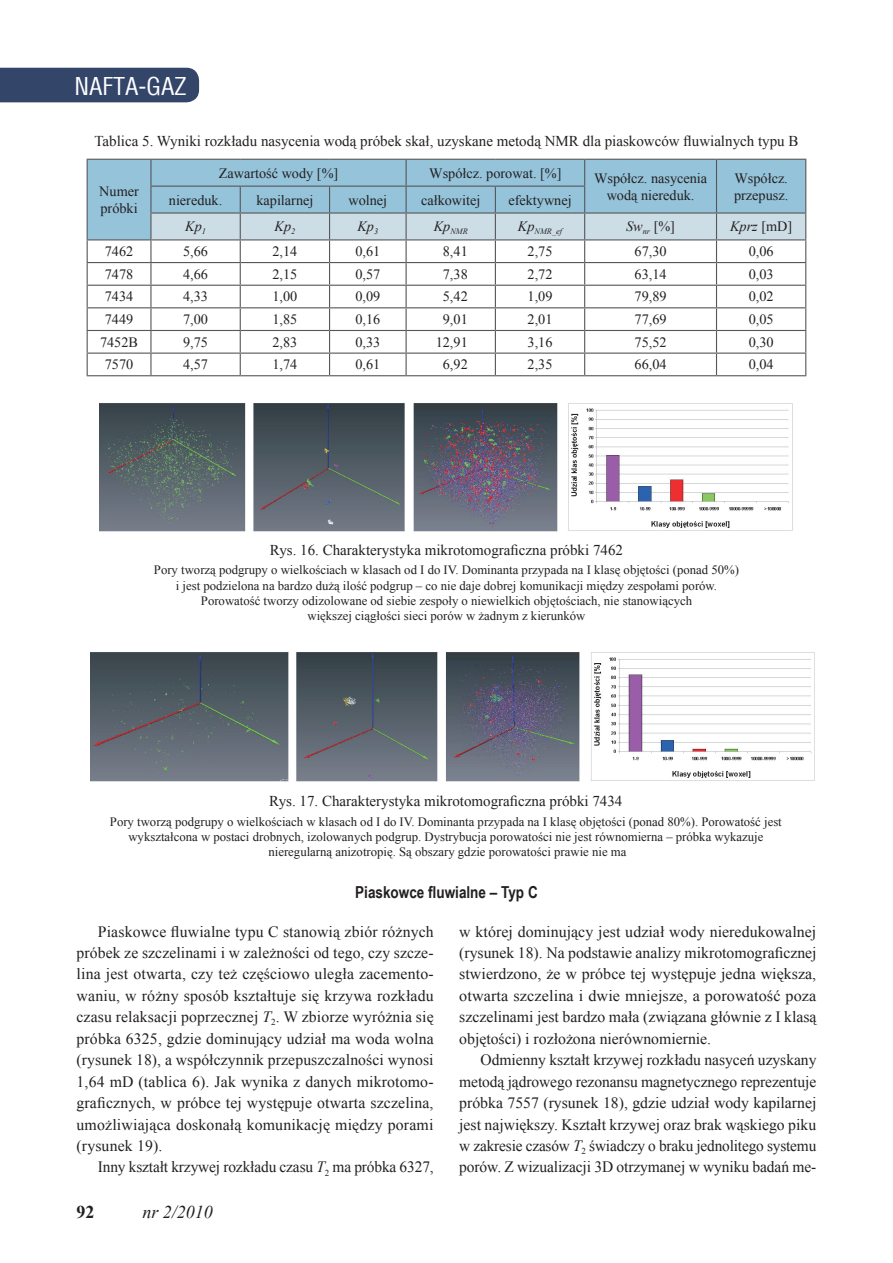
<style>
.page{position:relative;width:893px;height:1263px;background:#fff}
.page>*{position:absolute;margin:0;border:0;box-sizing:border-box;transform-origin:0 0}
.t1{font:24px "Switzerland Condensed";color:#fff}
.t2{font:italic 18px "Times New Roman";color:#231f20}
.t3{font:700 18px "Times New Roman";color:#231f20}
.t4{font:700 16.5px "Arial Narrow";color:#231f20}
.t5{font:15.75px/21.5px "Times New Roman";color:#231f20;text-align:justify}
.t6{font:15px "Times New Roman";color:#231f20}
.t7{font:14.25px/17.1px "Times New Roman";color:#231f20}
.t8{font:italic 14.25px "Times New Roman";color:#231f20}
.t9{font:12.75px/15.3px "Times New Roman";color:#231f20;text-align:center}
.t10{font:italic 8.25px "Times New Roman";color:#231f20}
.s1{font-style:italic}
.s2{font-style:normal}
</style>
<div class="page">
<div style="left:0;top:68px;width:199px;height:34px;background:#334569"></div>
<div style="left:88px;top:160px;width:62px;height:79px;background:#94c3da"></div>
<hr style="left:150px;top:160px;width:2px;height:26px;background:#57585a">
<hr style="left:150px;top:186px;width:90px;height:1px;background:#57585a">
<hr style="left:150px;top:187px;width:2px;height:25px;background:#57585a">
<hr style="left:150px;top:240px;width:2px;height:22px;background:#57585a">
<hr style="left:87px;top:262px;width:64px;height:1px;background:#57585a">
<hr style="left:150px;top:263px;width:2px;height:22px;background:#57585a">
<hr style="left:87px;top:285px;width:64px;height:1px;background:#57585a">
<hr style="left:150px;top:286px;width:2px;height:21px;background:#57585a">
<hr style="left:87px;top:307px;width:64px;height:1px;background:#57585a">
<hr style="left:150px;top:308px;width:2px;height:22px;background:#57585a">
<hr style="left:87px;top:330px;width:64px;height:1px;background:#57585a">
<hr style="left:150px;top:331px;width:2px;height:22px;background:#57585a">
<hr style="left:87px;top:353px;width:64px;height:1px;background:#57585a">
<hr style="left:150px;top:354px;width:2px;height:21px;background:#57585a">
<hr style="left:87px;top:159px;width:64px;height:1px;background:#57585a">
<hr style="left:151px;top:159px;width:89px;height:1px;background:#57585a">
<hr style="left:240px;top:159px;width:90px;height:1px;background:#57585a">
<hr style="left:330px;top:159px;width:76px;height:1px;background:#57585a">
<hr style="left:406px;top:159px;width:89px;height:1px;background:#57585a">
<hr style="left:495px;top:159px;width:90px;height:1px;background:#57585a">
<hr style="left:585px;top:159px;width:131px;height:1px;background:#57585a">
<hr style="left:716px;top:159px;width:90px;height:1px;background:#57585a">
<hr style="left:150px;top:212px;width:90px;height:2px;background:#57585a">
<hr style="left:150px;top:214px;width:2px;height:25px;background:#57585a">
<hr style="left:87px;top:239px;width:64px;height:1px;background:#57585a">
<svg style="left:87px;top:160px;width:1px;height:215px"></svg>
<hr style="left:87px;top:375px;width:64px;height:1px;background:#57585a">
<hr style="left:151px;top:375px;width:89px;height:1px;background:#57585a">
<hr style="left:240px;top:375px;width:90px;height:1px;background:#57585a">
<hr style="left:330px;top:375px;width:76px;height:1px;background:#57585a">
<hr style="left:495px;top:375px;width:90px;height:1px;background:#57585a">
<hr style="left:585px;top:375px;width:131px;height:1px;background:#57585a">
<hr style="left:716px;top:375px;width:90px;height:1px;background:#57585a">
<svg style="left:151px;top:160px;width:655px;height:215px"></svg>
<hr style="left:406px;top:375px;width:89px;height:1px;background:#57585a">
<img style="left:100px;top:403px;width:693px;height:129px">
<img style="left:90px;top:652px;width:725px;height:129px">
<h1 class="t1" style="left:74px;top:71px;width:114px">NAFTA-GAZ</h1>
<p class="t6" style="left:95px;top:131px;width:705px">Tablica 5. Wyniki rozkładu nasycenia wodą próbek skał, uzyskane metodą NMR dla piaskowców fluwialnych typu B</p>
<p class="t7" style="left:99px;top:182px;width:41px">Numer próbki</p>
<p class="t7" style="left:219px;top:164px;width:121px">Zawartość wody [%]</p>
<p class="t7" style="left:429px;top:164px;width:134px">Współcz. porowat. [%]</p>
<p class="t7" style="left:594px;top:169px;width:115px;text-align:center">Współcz. nasycenia wodą niereduk.</p>
<p class="t7" style="left:734px;top:169px;width:56px">Współcz. przepusz.</p>
<p class="t7" style="left:169px;top:191px;width:55px">niereduk.</p>
<p class="t7" style="left:256px;top:191px;width:58px">kapilarnej</p>
<p class="t7" style="left:348px;top:191px;width:40px">wolnej</p>
<p class="t7" style="left:421px;top:191px;width:61px">całkowitej</p>
<p class="t7" style="left:508px;top:191px;width:65px">efektywnej</p>
<p class="t8" style="left:185px;top:217px;width:22px">Kp<sub>1</sub></p>
<p class="t8" style="left:275px;top:217px;width:22px">Kp<sub>2</sub></p>
<p class="t8" style="left:357px;top:217px;width:22px">Kp<sub>3</sub></p>
<p class="t10" style="left:434px;top:226px;width:36px"><sup>Kp</sup>NMR</p>
<p class="t10" style="left:518px;top:226px;width:46px"><sup>Kp</sup>NMR_ef</p>
<p class="t7" style="left:626px;top:218px;width:50px"><span class="s1">Sw</span><sub>nr</sub> [%]</p>
<p class="t8" style="left:730px;top:217px;width:64px">Kprz <span class="s2">[mD]</span></p>
<p class="t7" style="left:105px;top:243px;width:30px">7462</p>
<p class="t7" style="left:183px;top:243px;width:26px">5,66</p>
<p class="t7" style="left:272px;top:243px;width:26px">2,14</p>
<p class="t7" style="left:355px;top:243px;width:26px">0,61</p>
<p class="t7" style="left:443px;top:243px;width:26px">8,41</p>
<p class="t7" style="left:528px;top:243px;width:26px">2,75</p>
<p class="t7" style="left:635px;top:243px;width:34px">67,30</p>
<p class="t7" style="left:749px;top:243px;width:26px">0,06</p>
<p class="t7" style="left:105px;top:265px;width:30px">7478</p>
<p class="t7" style="left:183px;top:265px;width:26px">4,66</p>
<p class="t7" style="left:272px;top:265px;width:26px">2,15</p>
<p class="t7" style="left:355px;top:265px;width:26px">0,57</p>
<p class="t7" style="left:443px;top:265px;width:26px">7,38</p>
<p class="t7" style="left:528px;top:265px;width:26px">2,72</p>
<p class="t7" style="left:635px;top:265px;width:34px">63,14</p>
<p class="t7" style="left:749px;top:265px;width:26px">0,03</p>
<p class="t7" style="left:105px;top:288px;width:30px">7434</p>
<p class="t7" style="left:183px;top:288px;width:26px">4,33</p>
<p class="t7" style="left:272px;top:288px;width:26px">1,00</p>
<p class="t7" style="left:355px;top:288px;width:26px">0,09</p>
<p class="t7" style="left:443px;top:288px;width:26px">5,42</p>
<p class="t7" style="left:528px;top:288px;width:26px">1,09</p>
<p class="t7" style="left:635px;top:288px;width:34px">79,89</p>
<p class="t7" style="left:749px;top:288px;width:26px">0,02</p>
<p class="t7" style="left:105px;top:311px;width:30px">7449</p>
<p class="t7" style="left:183px;top:311px;width:26px">7,00</p>
<p class="t7" style="left:272px;top:311px;width:26px">1,85</p>
<p class="t7" style="left:355px;top:311px;width:26px">0,16</p>
<p class="t7" style="left:443px;top:311px;width:26px">9,01</p>
<p class="t7" style="left:528px;top:311px;width:26px">2,01</p>
<p class="t7" style="left:635px;top:311px;width:34px">77,69</p>
<p class="t7" style="left:749px;top:311px;width:26px">0,05</p>
<p class="t7" style="left:100px;top:333px;width:40px">7452B</p>
<p class="t7" style="left:183px;top:333px;width:26px">9,75</p>
<p class="t7" style="left:272px;top:333px;width:26px">2,83</p>
<p class="t7" style="left:355px;top:333px;width:26px">0,33</p>
<p class="t7" style="left:436px;top:333px;width:34px">12,91</p>
<p class="t7" style="left:528px;top:333px;width:26px">3,16</p>
<p class="t7" style="left:635px;top:333px;width:34px">75,52</p>
<p class="t7" style="left:749px;top:333px;width:26px">0,30</p>
<p class="t7" style="left:105px;top:356px;width:30px">7570</p>
<p class="t7" style="left:183px;top:356px;width:26px">4,57</p>
<p class="t7" style="left:272px;top:356px;width:26px">1,74</p>
<p class="t7" style="left:355px;top:356px;width:26px">0,61</p>
<p class="t7" style="left:443px;top:356px;width:26px">6,92</p>
<p class="t7" style="left:528px;top:356px;width:26px">2,35</p>
<p class="t7" style="left:635px;top:356px;width:34px">66,04</p>
<p class="t7" style="left:749px;top:356px;width:26px">0,04</p>
<p class="t6" style="left:270px;top:540px;width:355px">Rys. 16. Charakterystyka mikrotomograficzna próbki 7462</p>
<p class="t9" style="left:154px;top:562px;width:587px">Pory tworzą podgrupy o wielkościach w klasach od I do IV. Dominanta przypada na I klasę objętości (ponad 50%) i jest podzielona na bardzo dużą ilość podgrup – co nie daje dobrej komunikacji między zespołami porów.<br>Porowatość tworzy odizolowane od siebie zespoły o niewielkich objętościach, nie stanowiących<br>większej ciągłości sieci porów w żadnym z kierunków</p>
<p class="t6" style="left:269px;top:791px;width:355px">Rys. 17. Charakterystyka mikrotomograficzna próbki 7434</p>
<p class="t9" style="left:110px;top:813px;width:673px">Pory tworzą podgrupy o wielkościach w klasach od I do IV. Dominanta przypada na I klasę objętości (ponad 80%). Porowatość jest wykształcona w postaci drobnych, izolowanych podgrup. Dystrybucja porowatości nie jest równomierna – próbka wykazuje nieregularną anizotropię. Są obszary gdzie porowatości prawie nie ma</p>
<p class="t4" style="left:355px;top:880px;width:184px">Piaskowce fluwialne – Typ C</p>
<p class="t5" style="left:77px;top:920px;width:359px;text-indent:21px">Piaskowce fluwialne typu C stanowią zbiór różnych próbek ze szczelinami i w zależności od tego, czy szcze&shy;lina jest otwarta, czy też częściowo uległa zacemento&shy;waniu, w różny sposób kształtuje się krzywa rozkładu czasu relaksacji poprzecznej <span class="s1">T</span><sub>2</sub>. W zbiorze wyróżnia się próbka 6325, gdzie dominujący udział ma woda wolna (rysunek 18), a współczynnik przepuszczalności wynosi 1,64 mD (tablica 6). Jak wynika z danych mikrotomo&shy;graficznych, w próbce tej występuje otwarta szczelina, umożliwiająca doskonałą komunikację między porami (rysunek 19).</p>
<p class="t5" style="left:98px;top:1156px;width:337px">Inny kształt krzywej rozkładu czasu <span class="s1">T</span><sub>2</sub> ma próbka 6327,</p>
<p class="t5" style="left:459px;top:920px;width:359px">w której dominujący jest udział wody nieredukowalnej (rysunek 18). Na podstawie analizy mikrotomograficznej stwierdzono, że w próbce tej występuje jedna większa, otwarta szczelina i dwie mniejsze, a porowatość poza szczelinami jest bardzo mała (związana głównie z I klasą objętości) i rozłożona nierównomiernie.</p>
<p class="t5" style="left:459px;top:1049px;width:359px;text-indent:21px">Odmienny kształt krzywej rozkładu nasyceń uzyskany metodą jądrowego rezonansu magnetycznego reprezentuje próbka 7557 (rysunek 18), gdzie udział wody kapilarnej jest największy. Kształt krzywej oraz brak wąskiego piku w zakresie czasów <span class="s1">T</span><sub>2</sub> świadczy o braku jednolitego systemu porów. Z wizualizacji 3D otrzymanej w wyniku badań me-</p>
<p class="t3" style="left:77px;top:1199px;width:19px">92</p>
<p class="t2" style="left:142px;top:1200px;width:72px">nr 2/2010</p>
</div>
